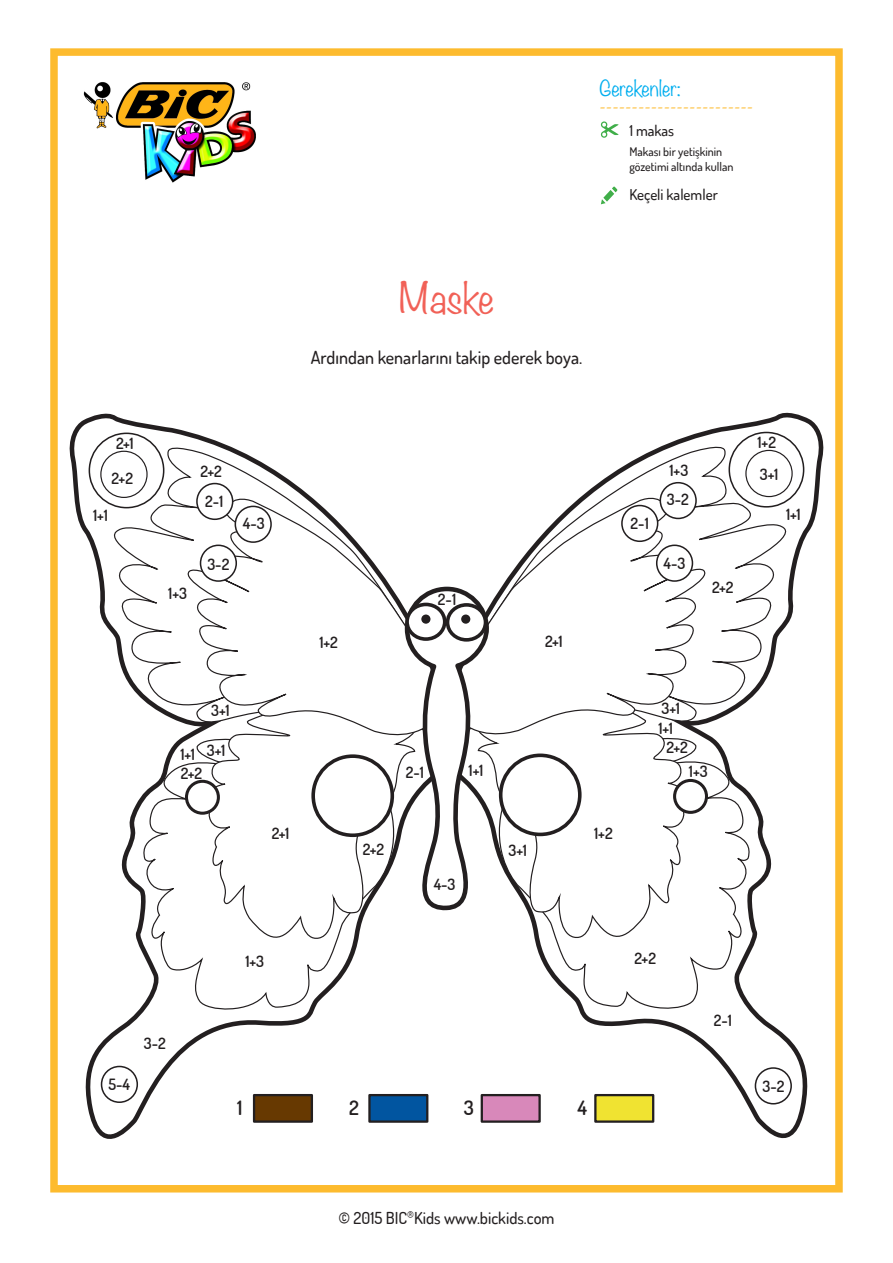
<style>
.page{position:relative;width:893px;height:1263px;background:#fff}
.page>*{position:absolute;margin:0;border:0;box-sizing:border-box;transform-origin:0 0}
.t1{font:300 37.5px "Noteworthy";color:#f16157}
.t2{font:600 19.8px "Dosis";color:#231f20}
.t3{font:300 19.5px "Noteworthy";color:#00aeef}
.t4{font:500 18px "Dosis";color:#231f20}
.t5{font:18px "Minion Pro";color:#fdbb2e}
.t6{font:500 16.5px "Dosis";color:#231f20}
.t7{font:600 15.6px "Dosis";color:#231f20}
.t8{font:500 15px "Dosis";color:#231f20}
.t9{font:500 12px/14.4px "Dosis";color:#231f20}
</style>
<div class="page">
<div style="left:50px;top:48px;width:793px;height:1144px;border:8px solid #fdbb2e"></div>
<img style="left:83px;top:82px;width:173px;height:101px">
<svg style="left:600px;top:121px;width:19px;height:17px"></svg>
<svg style="left:601px;top:186px;width:16px;height:18px"></svg>
<svg style="left:672px;top:412px;width:152px;height:150px"></svg>
<svg style="left:480px;top:800px;width:328px;height:339px"></svg>
<svg style="left:493px;top:749px;width:262px;height:264px"></svg>
<svg style="left:587px;top:442px;width:210px;height:307px"></svg>
<svg style="left:480px;top:741px;width:211px;height:204px"></svg>
<svg style="left:491px;top:492px;width:223px;height:249px"></svg>
<div style="left:660px;top:483px;width:36px;height:35px;background:#fff;border-radius:50%"></div>
<div style="left:659px;top:482px;width:38px;height:37px;border:2px solid #231f20;border-radius:50%"></div>
<div style="left:622px;top:505px;width:36px;height:36px;background:#fff;border-radius:50%"></div>
<div style="left:621px;top:505px;width:37px;height:37px;border:2px solid #231f20;border-radius:50%"></div>
<div style="left:657px;top:545px;width:35px;height:36px;background:#fff;border-radius:50%"></div>
<div style="left:656px;top:544px;width:37px;height:38px;border:2px solid #231f20;border-radius:50%"></div>
<div style="left:675px;top:780px;width:31px;height:32px;background:#fff;border-radius:50%"></div>
<div style="left:673px;top:779px;width:35px;height:35px;border:3px solid #231f20;border-radius:50%"></div>
<div style="left:501px;top:755px;width:79px;height:79px;background:#fff;border-radius:50%"></div>
<div style="left:499px;top:753px;width:83px;height:83px;border:4px solid #231f20;border-radius:50%"></div>
<div style="left:729px;top:432px;width:75px;height:75px;background:#fff;border-radius:50%"></div>
<div style="left:728px;top:432px;width:76px;height:76px;border:2px solid #231f20;border-radius:50%"></div>
<div style="left:745px;top:450px;width:48px;height:47px;border:1px solid #231f20;border-radius:50%"></div>
<svg style="left:69px;top:413px;width:153px;height:208px"></svg>
<svg style="left:85px;top:801px;width:344px;height:338px"></svg>
<svg style="left:138px;top:749px;width:261px;height:265px"></svg>
<svg style="left:103px;top:443px;width:204px;height:306px"></svg>
<svg style="left:202px;top:742px;width:216px;height:203px"></svg>
<svg style="left:179px;top:493px;width:223px;height:249px"></svg>
<div style="left:197px;top:483px;width:36px;height:36px;background:#fff;border-radius:50%"></div>
<div style="left:196px;top:483px;width:37px;height:37px;border:2px solid #231f20;border-radius:50%"></div>
<div style="left:235px;top:506px;width:36px;height:36px;background:#fff;border-radius:50%"></div>
<div style="left:235px;top:506px;width:37px;height:37px;border:2px solid #231f20;border-radius:50%"></div>
<div style="left:102px;top:1066px;width:35px;height:36px;background:#fff;border-radius:50%"></div>
<div style="left:101px;top:1066px;width:37px;height:37px;border:2px solid #231f20;border-radius:50%"></div>
<div style="left:755px;top:1068px;width:36px;height:36px;background:#fff;border-radius:50%"></div>
<div style="left:755px;top:1067px;width:37px;height:37px;border:2px solid #231f20;border-radius:50%"></div>
<svg style="left:402px;top:586px;width:89px;height:325px"></svg>
<div style="left:447px;top:605px;width:38px;height:35px;background:#fff;border-radius:50%"></div>
<div style="left:446px;top:603px;width:41px;height:39px;border:4px solid #231f20;border-radius:50%"></div>
<div style="left:407px;top:604px;width:38px;height:35px;background:#fff;border-radius:50%"></div>
<div style="left:405px;top:603px;width:41px;height:38px;border:4px solid #231f20;border-radius:50%"></div>
<div style="left:186px;top:781px;width:32px;height:32px;background:#fff;border-radius:50%"></div>
<div style="left:185px;top:780px;width:35px;height:35px;border:3px solid #231f20;border-radius:50%"></div>
<div style="left:313px;top:756px;width:79px;height:79px;background:#fff;border-radius:50%"></div>
<div style="left:311px;top:754px;width:83px;height:83px;border:4px solid #231f20;border-radius:50%"></div>
<div style="left:89px;top:433px;width:75px;height:75px;background:#fff;border-radius:50%"></div>
<div style="left:89px;top:433px;width:75px;height:75px;border:2px solid #231f20;border-radius:50%"></div>
<div style="left:100px;top:451px;width:48px;height:47px;border:1px solid #231f20;border-radius:50%"></div>
<div style="left:369px;top:1095px;width:58px;height:26px;background:#0155a0"></div>
<div style="left:368px;top:1094px;width:60px;height:29px;border:2px solid #231f20"></div>
<div style="left:482px;top:1095px;width:58px;height:26px;background:#d888ba"></div>
<div style="left:481px;top:1094px;width:60px;height:29px;border:2px solid #231f20"></div>
<div style="left:595px;top:1095px;width:58px;height:26px;background:#f0e331"></div>
<div style="left:594px;top:1094px;width:60px;height:29px;border:2px solid #231f20"></div>
<div style="left:254px;top:1095px;width:58px;height:26px;background:#673901"></div>
<div style="left:253px;top:1094px;width:60px;height:29px;border:2px solid #231f20"></div>
<div style="left:421px;top:614px;width:9px;height:10px;background:#231f20;border-radius:50%"></div>
<div style="left:461px;top:614px;width:9px;height:10px;background:#231f20;border-radius:50%"></div>
<div style="left:201px;top:545px;width:35px;height:36px;background:#fff;border-radius:50%"></div>
<div style="left:200px;top:544px;width:37px;height:38px;border:2px solid #231f20;border-radius:50%"></div>
<p class="t3" style="left:600px;top:71px;width:82px">Gerekenler:</p>
<p class="t5" style="left:600px;top:94px;width:155px">------------------------</p>
<p class="t8" style="left:629px;top:121px;width:46px">1 makas</p>
<p class="t9" style="left:629px;top:145px;width:106px">Makası bir yetişkinin gözetimi altında kullan</p>
<p class="t7" style="left:116px;top:433px;width:19px">2+1</p>
<p class="t7" style="left:112px;top:468px;width:23px">2+2</p>
<p class="t7" style="left:200px;top:462px;width:23px">2+2</p>
<h1 class="t1" style="left:399px;top:265px;width:97px">Maske</h1>
<p class="t4" style="left:311px;top:346px;width:273px">Ardından kenarlarını takip ederek boya.</p>
<p class="t8" style="left:629px;top:185px;width:90px">Keçeli kalemler</p>
<p class="t7" style="left:669px;top:460px;width:20px">1+3</p>
<p class="t7" style="left:757px;top:432px;width:20px">1+2</p>
<p class="t7" style="left:760px;top:464px;width:20px">3+1</p>
<p class="t7" style="left:667px;top:490px;width:24px">3-2</p>
<p class="t7" style="left:205px;top:491px;width:20px">2-1</p>
<p class="t7" style="left:93px;top:505px;width:16px">1+1</p>
<p class="t7" style="left:786px;top:504px;width:16px">1+1</p>
<p class="t7" style="left:631px;top:513px;width:20px">2-1</p>
<p class="t7" style="left:243px;top:514px;width:23px">4-3</p>
<p class="t7" style="left:212px;top:554px;width:6px">1</p>
<p class="t7" style="left:207px;top:554px;width:24px">3-2</p>
<p class="t7" style="left:664px;top:553px;width:23px">4-3</p>
<p class="t7" style="left:168px;top:583px;width:20px">1+3</p>
<p class="t7" style="left:438px;top:589px;width:20px">2-1</p>
<p class="t7" style="left:712px;top:577px;width:23px">2+2</p>
<p class="t7" style="left:319px;top:632px;width:20px">1+2</p>
<p class="t7" style="left:545px;top:631px;width:19px">2+1</p>
<p class="t7" style="left:180px;top:744px;width:16px">1+1</p>
<p class="t7" style="left:211px;top:700px;width:20px">3+1</p>
<p class="t7" style="left:207px;top:740px;width:20px">3+1</p>
<p class="t7" style="left:661px;top:698px;width:20px">3+1</p>
<p class="t7" style="left:658px;top:718px;width:16px">1+1</p>
<p class="t7" style="left:666px;top:737px;width:23px">2+2</p>
<p class="t7" style="left:181px;top:763px;width:23px">2+2</p>
<p class="t7" style="left:406px;top:762px;width:20px">2-1</p>
<p class="t7" style="left:469px;top:760px;width:16px">1+1</p>
<p class="t7" style="left:689px;top:761px;width:20px">1+3</p>
<p class="t7" style="left:272px;top:823px;width:19px">2+1</p>
<p class="t7" style="left:594px;top:823px;width:20px">1+2</p>
<p class="t7" style="left:363px;top:839px;width:23px">2+2</p>
<p class="t7" style="left:508px;top:840px;width:20px">3+1</p>
<p class="t7" style="left:434px;top:874px;width:23px">4-3</p>
<p class="t7" style="left:109px;top:1074px;width:23px">5-4</p>
<p class="t7" style="left:144px;top:1033px;width:24px">3-2</p>
<p class="t7" style="left:245px;top:951px;width:20px">1+3</p>
<p class="t7" style="left:635px;top:948px;width:23px">2+2</p>
<p class="t2" style="left:237px;top:1094px;width:7px">1</p>
<p class="t2" style="left:349px;top:1094px;width:11px">2</p>
<p class="t2" style="left:464px;top:1094px;width:12px">3</p>
<p class="t2" style="left:577px;top:1094px;width:11px">4</p>
<p class="t7" style="left:714px;top:1010px;width:20px">2-1</p>
<p class="t7" style="left:762px;top:1076px;width:24px">3-2</p>
<p class="t6" style="left:338px;top:1207px;width:218px">© 2015 BIC<sup>®</sup>Kids www.bickids.com</p>
</div>
